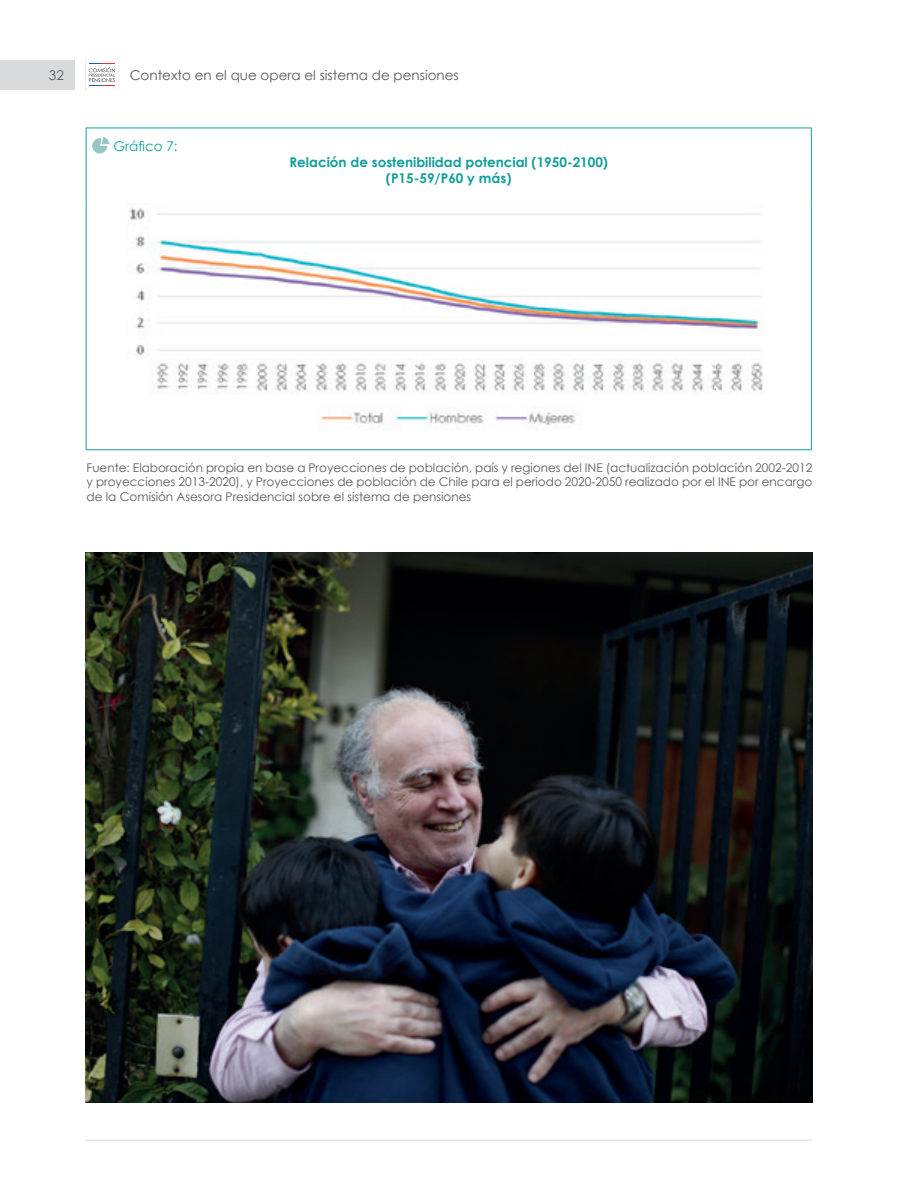
<style>
.page{position:relative;width:918px;height:1188px;background:#fff}
.page>*{position:absolute;margin:0;border:0;box-sizing:border-box;transform-origin:0 0}
.t1{font:700 13.5px/16.2px "Century Gothic";color:#129f99;text-align:center}
.t2{font:13.5px "Century Gothic";color:#57585a}
.t3{font:13.5px "Century Gothic";color:#129f99}
.t4{font:12px/14.4px "Century Gothic";color:#57585a;text-align:justify}
</style>
<div class="page">
<svg style="left:85px;top:60px;width:34px;height:29px"></svg>
<div style="left:0;top:60px;width:75px;height:29px;background:#d9dadc"></div>
<hr style="left:85px;top:1140px;width:727px;height:1px;background:#d9dadc">
<hr style="left:86px;top:128px;width:1px;height:77px;background:#129f99">
<hr style="left:86px;top:128px;width:726px;height:1px;background:#129f99">
<hr style="left:811px;top:128px;width:1px;height:77px;background:#129f99">
<hr style="left:86px;top:205px;width:1px;height:244px;background:#129f99">
<hr style="left:811px;top:205px;width:1px;height:244px;background:#129f99">
<hr style="left:86px;top:449px;width:726px;height:1px;background:#129f99">
<svg style="left:92px;top:137px;width:17px;height:17px"></svg>
<img style="left:128px;top:208px;width:635px;height:218px">
<img style="left:85px;top:552px;width:727px;height:551px">
<p class="t2" style="left:49px;top:67px;width:16px">32</p>
<p class="t2" style="left:130px;top:66px;width:331px">Contexto en el que opera el sistema de pensiones</p>
<p class="t3" style="left:113px;top:137px;width:66px">Gráfico 7:</p>
<p class="t1" style="left:289px;top:153px;width:320px">Relación de sostenibilidad potencial (1950-2100) (P15-59/P60 y más)</p>
<p class="t4" style="left:87px;top:460px;width:727px">Fuente: Elaboración propia en base a Proyecciones de población, país y regiones del INE (actualización población 2002-2012 y proyecciones 2013-2020), y Proyecciones de población de Chile para el periodo 2020-2050 realizado por el INE por encargo de la Comisión Asesora Presidencial sobre el sistema de pensiones</p>
</div>
